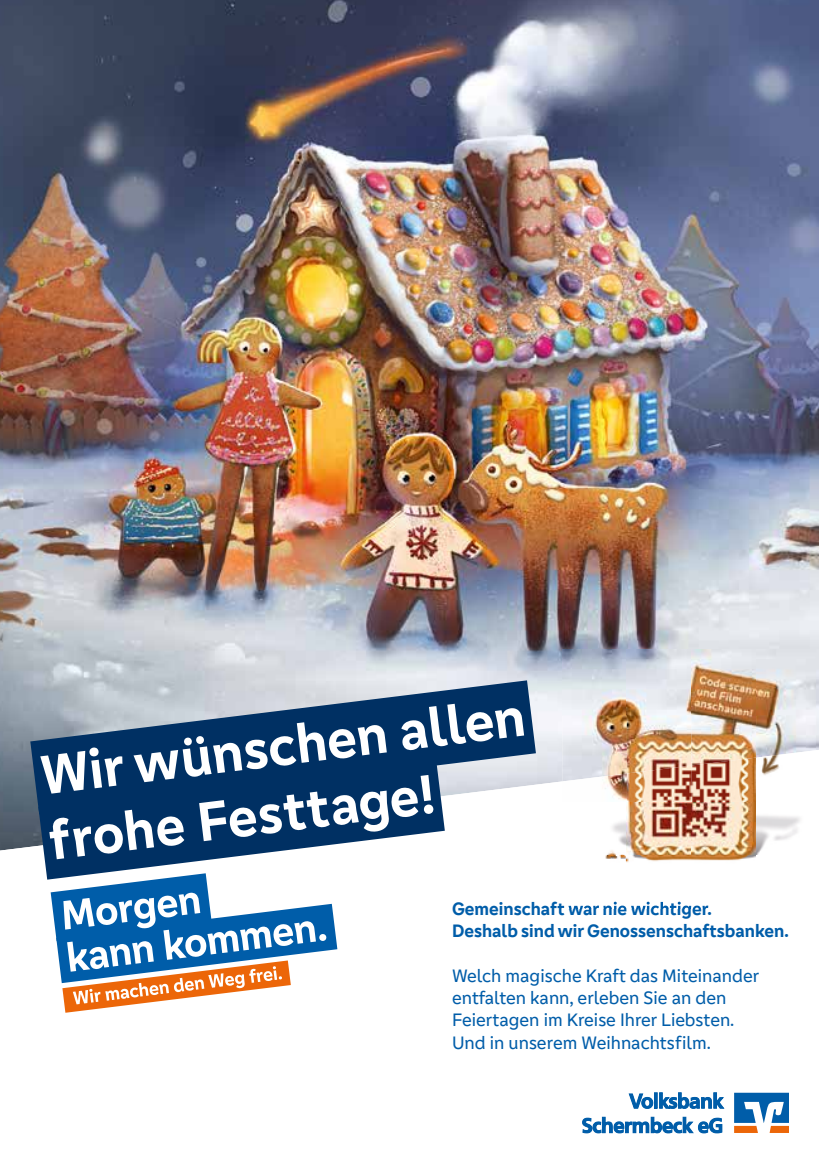
<style>
.page{position:relative;width:819px;height:1166px;background:#fff}
.page>*{position:absolute;margin:0;border:0;box-sizing:border-box;transform-origin:0 0}
.t1{font:700 57.23px/65.8px "Genos GFG";color:#fff}
.t2{font:18.55px/22.2px "Genos GFG";color:#005da9}
.t3{font:700 18.55px/22.2px "Genos GFG";color:#005da9}
</style>
<div class="page">
<img style="left:0;top:0;width:819px;height:750px">
<svg style="left:0;top:750px;width:789px;height:384px"></svg>
<svg style="left:734px;top:1093px;width:54px;height:40px"></svg>
<svg style="left:582px;top:1092px;width:141px;height:41px"></svg>
<img style="left:562px;top:649px;width:257px;height:66px">
<img style="left:562px;top:715px;width:64px;height:58px">
<img style="left:626px;top:715px;width:65px;height:50px">
<img style="left:691px;top:715px;width:65px;height:42px">
<img style="left:756px;top:715px;width:63px;height:35px">
<img style="left:562px;top:773px;width:64px;height:129px">
<img style="left:626px;top:765px;width:65px;height:137px">
<img style="left:691px;top:757px;width:65px;height:151px">
<img style="left:756px;top:750px;width:57px;height:158px">
<img style="left:562px;top:902px;width:149px;height:6px">
<svg style="left:30px;top:680px;width:506px;height:134px;background:#5e7a99"></svg>
<svg style="left:38px;top:758px;width:407px;height:121px;fill:#003063"></svg>
<svg style="left:51px;top:873px;width:286px;height:140px"></svg>
<h1 class="t1" style="left:37px;top:743px;width:489px;rotate:-7deg">Wir wünschen allen frohe Festtage!</h1>
<p class="t3" style="left:452px;top:897px;width:338px">Gemeinschaft war nie wichtiger.<br>Deshalb sind wir Genossenschaftsbanken.</p>
<p class="t2" style="left:452px;top:964px;width:308px">Welch magische Kraft das Miteinander entfalten kann, erleben Sie an den Feiertagen im Kreise Ihrer Liebsten.<br>Und in unserem Weihnachtsfilm.</p>
</div>
